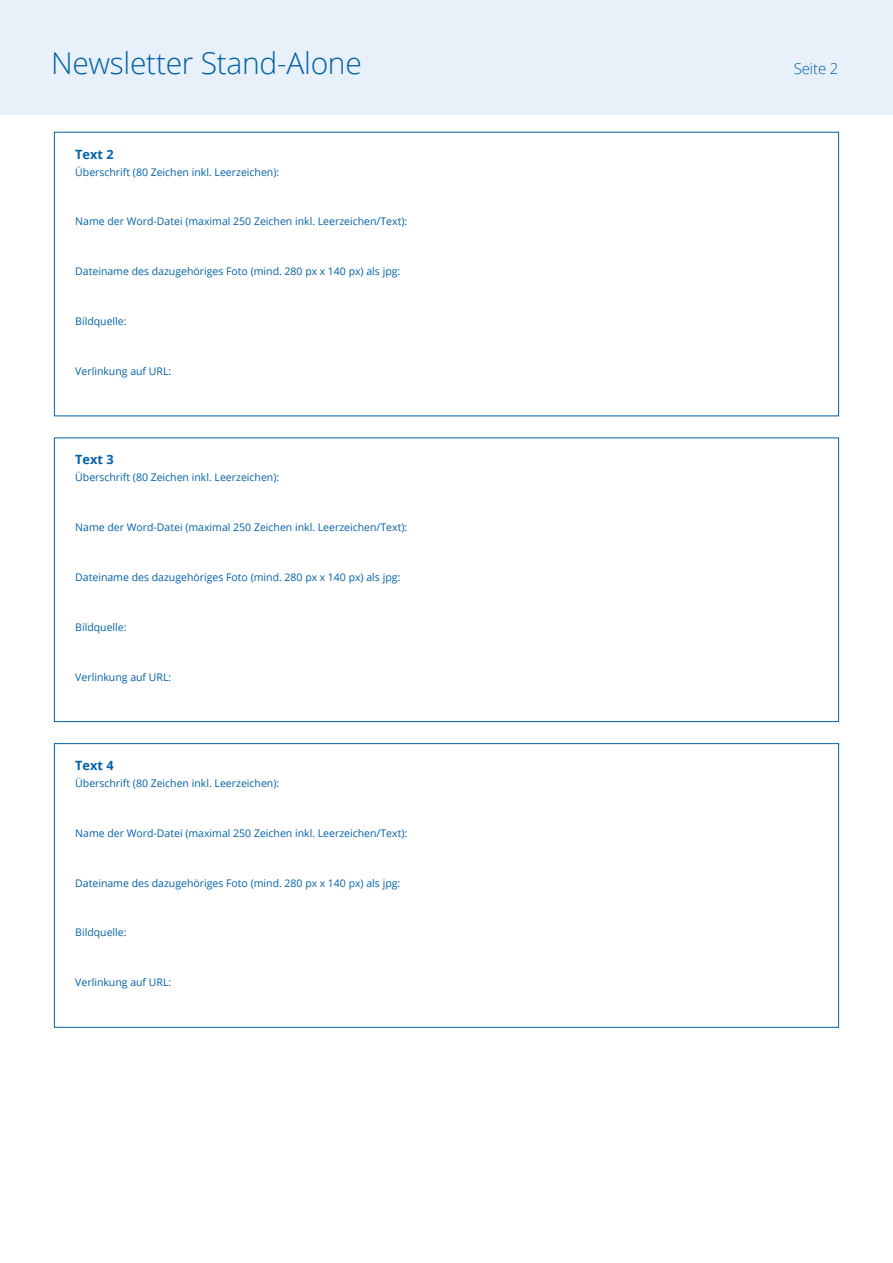
<style>
.page{position:relative;width:893px;height:1263px;background:#fff}
.page>*{position:absolute;margin:0;border:0;box-sizing:border-box;transform-origin:0 0}
.t1{font:300 30px "Open Sans";letter-spacing:-.01em;color:#0061a7}
.t2{font:300 15px "Open Sans";letter-spacing:-.01em;color:#0061a7}
.t3{font:700 12.75px "Open Sans";color:#0061a7}
.t4{font:10.5px "Open Sans";color:#0061a7}
</style>
<div class="page">
<div style="left:0;top:0;width:893px;height:115px;background:#e8f0f9"></div>
<h1 class="t1" style="left:51px;top:42px;width:312px">Newsletter Stand-Alone</h1>
<h2 class="t2" style="left:794px;top:58px;width:46px">Seite 2</h2>
<p class="t3" style="left:75px;top:145px;width:40px">Text 2</p>
<p class="t4" style="left:75px;top:165px;width:206px">Überschrift (80 Zeichen inkl. Leerzeichen):</p>
<p class="t4" style="left:75px;top:214px;width:333px">Name der Word-Datei (maximal 250 Zeichen inkl. Leerzeichen/Text):</p>
<p class="t4" style="left:75px;top:264px;width:327px">Dateiname des dazugehöriges Foto (mind. 280 px x 140 px) als jpg:</p>
<p class="t4" style="left:75px;top:314px;width:53px">Bildquelle:</p>
<p class="t4" style="left:75px;top:364px;width:98px">Verlinkung auf URL:</p>
<p class="t3" style="left:75px;top:451px;width:40px">Text 3</p>
<p class="t4" style="left:75px;top:470px;width:206px">Überschrift (80 Zeichen inkl. Leerzeichen):</p>
<p class="t4" style="left:75px;top:520px;width:333px">Name der Word-Datei (maximal 250 Zeichen inkl. Leerzeichen/Text):</p>
<p class="t4" style="left:75px;top:570px;width:327px">Dateiname des dazugehöriges Foto (mind. 280 px x 140 px) als jpg:</p>
<p class="t4" style="left:75px;top:620px;width:53px">Bildquelle:</p>
<p class="t4" style="left:75px;top:669px;width:98px">Verlinkung auf URL:</p>
<p class="t3" style="left:75px;top:756px;width:40px">Text 4</p>
<p class="t4" style="left:75px;top:776px;width:206px">Überschrift (80 Zeichen inkl. Leerzeichen):</p>
<p class="t4" style="left:75px;top:826px;width:333px">Name der Word-Datei (maximal 250 Zeichen inkl. Leerzeichen/Text):</p>
<p class="t4" style="left:75px;top:876px;width:327px">Dateiname des dazugehöriges Foto (mind. 280 px x 140 px) als jpg:</p>
<p class="t4" style="left:75px;top:925px;width:53px">Bildquelle:</p>
<p class="t4" style="left:75px;top:975px;width:98px">Verlinkung auf URL:</p>
</div>
